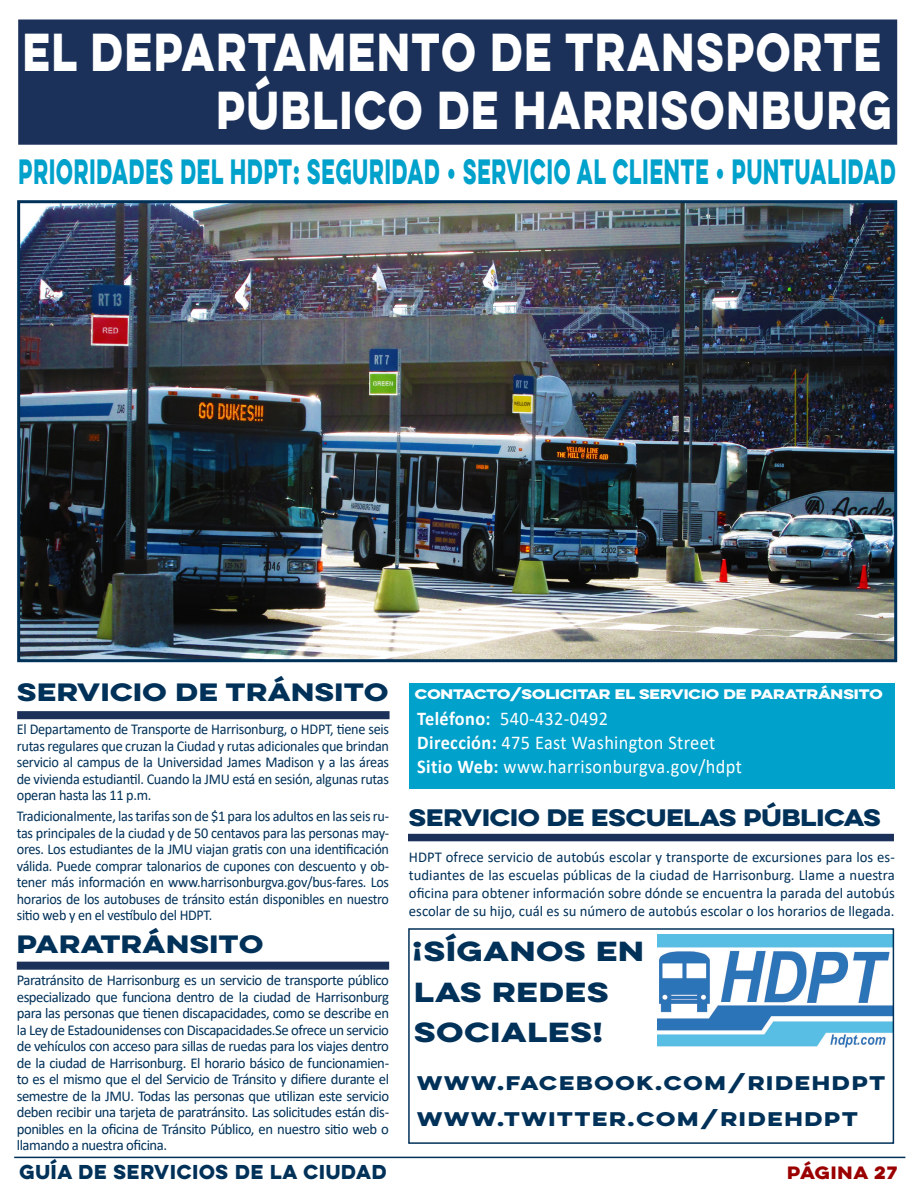
<style>
.page{position:relative;width:918px;height:1188px;background:#fff}
.page>*{position:absolute;margin:0;border:0;box-sizing:border-box;transform-origin:0 0}
.t1{font:700 47.85px "Lulo Clean W01 One";letter-spacing:-.18em;color:#fff;scale:.82 1}
.t2{font:700 31.5px "Lulo Clean W01 One";letter-spacing:-.18em;color:#00a1cb;scale:.61 1}
.t3{font:700 24.75px/40.5px "Lulo Clean W01 One";letter-spacing:-.2em;color:#003159;scale:1.24 1}
.t4{font:700 23.85px "Lulo Clean W01 One";color:#003159;scale:1.24 1}
.t5{font:700 22.5px "Lulo Clean W01 One";letter-spacing:-.21em;color:#003159;scale:1.23 1}
.t6{font:700 21.3px "Lulo Clean W01 One";letter-spacing:-.23em;color:#003159;scale:1.16 1}
.t7{font:19.5px "Calibri";letter-spacing:.02em;color:#fff;scale:.94 1}
.t8{font:700 18px "Lulo Clean W01 One";letter-spacing:-.18em;color:#003159}
.t9{font:700 17.7px "Lulo Clean W01 One";letter-spacing:-.15em;color:#003159;scale:1.24 1}
.t10{font:700 16.05px "Lulo Clean W01 One";letter-spacing:-.18em;color:#9b0001;scale:1.12 1}
.t11{font:15px/16.5px "Calibri";letter-spacing:-.02em;color:#003159;text-align:justify}
.t12{font:15px/16.5px "Calibri";letter-spacing:-.02em;color:#003159;text-align:justify;scale:.95 1}
.t13{font:700 12.3px "Lulo Clean W01 One";letter-spacing:-.23em;color:#fff;scale:1.23 1}
.s1{font-weight:700}
</style>
<div class="page">
<hr style="left:14px;top:1157px;width:891px;height:1px;background:#003159">
<img style="left:21px;top:204px;width:872px;height:454px">
<div style="left:17px;top:200px;width:880px;height:462px;border:3px solid #003159"></div>
<div style="left:17px;top:711px;width:373px;height:8px;background:#1b3159;border:2px solid #1b3159"></div>
<div style="left:17px;top:962px;width:372px;height:8px;background:#1b3159;border:2px solid #1b3159"></div>
<div style="left:409px;top:683px;width:486px;height:105px;background:#00a1cb"></div>
<div style="left:408px;top:834px;width:486px;height:7px;background:#1b3159"></div>
<img style="left:657px;top:935px;width:234px;height:113px">
<div style="left:408px;top:928px;width:486px;height:216px;border:2px solid #003159"></div>
<div style="left:18px;top:20px;width:879px;height:125px;background:#1b3159;border:2px solid #1b3159"></div>
<p class="t1" style="left:23px;top:17px;width:1059px">EL DEPARTAMENTO DE TRANSPORTE</p>
<p class="t1" style="left:217px;top:76px;width:835px">PÚBLICO DE HARRISONBURG</p>
<p class="t2" style="left:19px;top:149px;width:1447px">PRIORIDADES DEL HDPT: SEGURIDAD • SERVICIO AL CLIENTE • PUNTUALIDAD</p>
<p class="t5" style="left:17px;top:676px;width:308px">SERVICIO DE TRÁNSITO</p>
<p class="t12" style="left:17px;top:721px;width:393px">El Departamento de Transporte de Harrisonburg, o HDPT, tiene seis rutas regulares que cruzan la Ciudad y rutas adicionales que brindan servicio al campus de la Universidad James Madison y a las áreas de vivienda estudiantil. Cuando la JMU está en sesión, algunas rutas operan hasta las 11 p.m.</p>
<p class="t12" style="left:17px;top:808px;width:393px">Tradicionalmente, las tarifas son de $1 para los adultos en las seis ru&shy;tas principales de la ciudad y de 50 centavos para las personas may&shy;ores. Los estudiantes de la JMU viajan gratis con una identificación válida. Puede comprar talonarios de cupones con descuento y ob&shy;tener más información en www.harrisonburgva.gov/bus-fares. Los horarios de los autobuses de tránsito están disponibles en nuestro sitio web y en el vestíbulo del HDPT.</p>
<p class="t5" style="left:17px;top:928px;width:207px">PARATRÁNSITO</p>
<p class="t11" style="left:17px;top:972px;width:374px">Paratránsito de Harrisonburg es un servicio de transporte público especializado que funciona dentro de la ciudad de Harrisonburg para las personas que tienen discapacidades, como se describe en la Ley de Estadounidenses con Discapacidades.Se ofrece un servicio de vehículos con acceso para sillas de ruedas para los viajes dentro de la ciudad de Harrisonburg. El horario básico de funcionamien&shy;to es el mismo que el del Servicio de Tránsito y difiere durante el semestre de la JMU. Todas las personas que utilizan este servicio deben recibir una tarjeta de paratránsito. Las solicitudes están dis&shy;ponibles en la oficina de Tránsito Público, en nuestro sitio web o llamando a nuestra oficina.</p>
<p class="t13" style="left:415px;top:685px;width:385px">CONTACTO/SOLICITAR EL SERVICIO DE PARATRÁNSITO</p>
<p class="t7" style="left:417px;top:705px;width:205px"><span class="s1">Teléfono:</span> 540-432-0492</p>
<p class="t7" style="left:417px;top:729px;width:319px"><span class="s1">Dirección:</span> 475 East Washington Street</p>
<p class="t7" style="left:417px;top:753px;width:347px"><span class="s1">Sitio Web:</span> www.harrisonburgva.gov/hdpt</p>
<p class="t6" style="left:409px;top:802px;width:413px">SERVICIO DE ESCUELAS PÚBLICAS</p>
<p class="t11" style="left:409px;top:848px;width:487px;line-height:18px">HDPT ofrece servicio de autobús escolar y transporte de excursiones para los es&shy;tudiantes de las escuelas públicas de la ciudad de Harrisonburg. Llame a nuestra oficina para obtener información sobre dónde se encuentra la parada del autobús escolar de su hijo, cuál es su número de autobús escolar o los horarios de llegada.</p>
<p class="t3" style="left:414px;top:931px;width:192px;text-indent:10px">SÍGANOS EN<br>LAS REDES<br>SOCIALES!</p>
<p class="t4" style="left:422px;top:968px;width:15px;rotate:-180deg">!</p>
<p class="t9" style="left:417px;top:1070px;width:383px">WWW.FACEBOOK.COM/RIDEHDPT</p>
<p class="t9" style="left:417px;top:1106px;width:361px">WWW.TWITTER.COM/RIDEHDPT</p>
<p class="t8" style="left:20px;top:1159px;width:373px">GUÍA DE SERVICIOS DE LA CIUDAD</p>
<p class="t10" style="left:787px;top:1161px;width:103px">PÁGINA 27</p>
</div>
